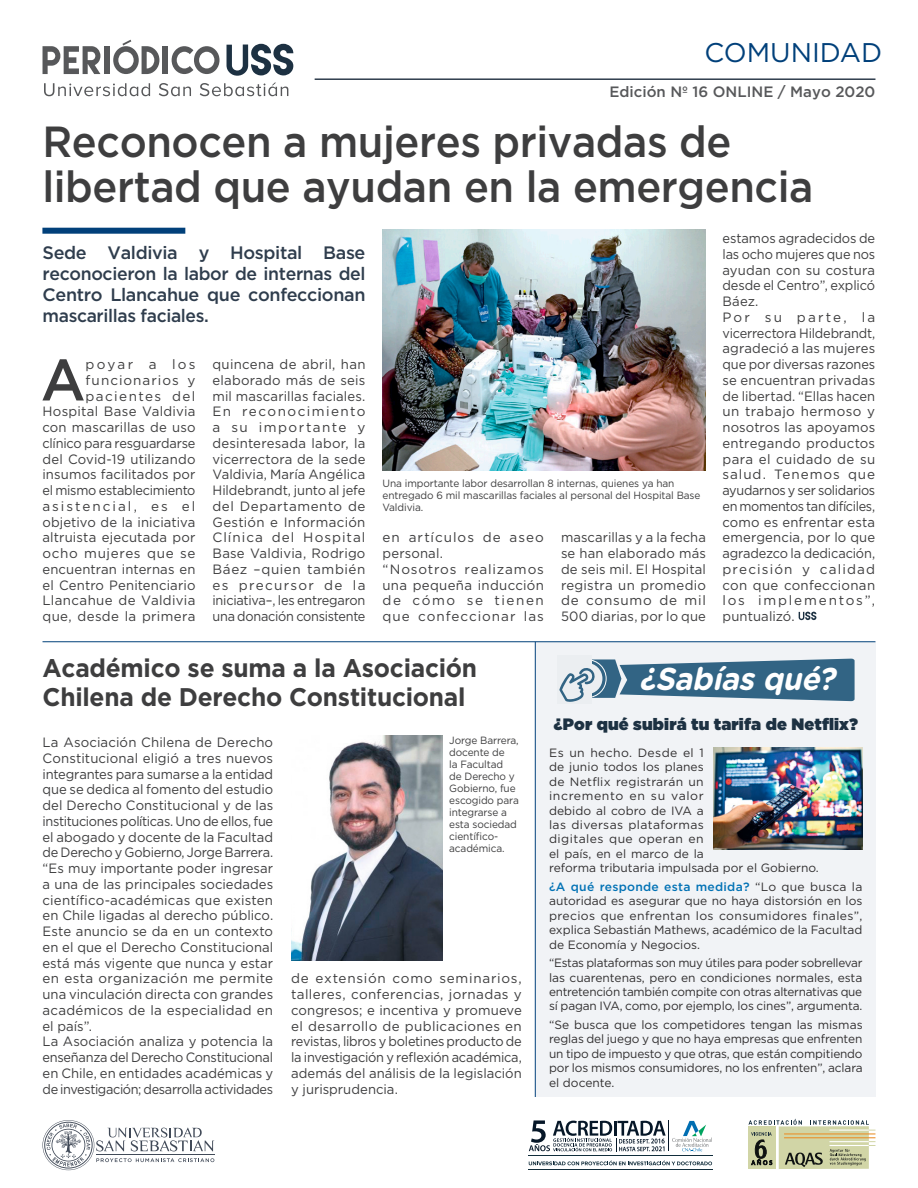
<style>
.page{position:relative;width:918px;height:1188px;background:#fff}
.page>*{position:absolute;margin:0;border:0;box-sizing:border-box;transform-origin:0 0}
.TXT_CENTRAL{font:500 58.5px "Gotham";color:#3e3e3f}
.TIT_N1{font:500 43.5px/45px "Gotham";letter-spacing:-.01em;color:#3e3e3f;scale:.95 1}
.t1{font:italic 700 31.65px "Gotham Rounded";color:#fff;scale:.96 1}
.t2{font:27px "Gotham";color:#01407a}
.TITULO_N2{font:700 25.5px/28.5px "Gotham";letter-spacing:-.01em;color:#3e3e3f;scale:.96 1}
.BAJADA_OK{font:500 18px/21px "Gotham";letter-spacing:-.02em;color:#2f3d4d;text-align:justify}
.TITULO_sabias_ke{font:900 16.5px "Gotham";letter-spacing:.01em;color:#1d3142}
.t3{font:500 15px "Gotham";color:#57585a}
.TXT_CENTRAL-2{font:13.5px/15.8px "Gotham";letter-spacing:.01em;color:#3e3e3f;text-align:justify}
.TXT_CENTRAL-3{font:13.5px/15.8px "Gotham";letter-spacing:.01em;color:#3e3e3f;text-align:justify;scale:.96 1}
.TXT_CENTRAL-4{font:13.5px/15.8px "Gotham";letter-spacing:.01em;color:#3e3e3f;text-align:justify;scale:.95 1}
.TXT_CENTRAL-5{font:13.5px/15.8px "Gotham";letter-spacing:.07em;color:#3e3e3f}
.TXT_sabias_ke{font:12px/14.4px "Gotham";color:#312f30;text-align:justify}
.LEC_DE_FOTO{font:10.5px/12px "Gotham";letter-spacing:-.01em;color:#3e3e3f;scale:.96 1}
.s1{font-weight:500;color:#0272b5}
</style>
<div class="page">
<svg style="left:227px;top:44px;width:66px;height:32px"></svg>
<svg style="left:43px;top:46px;width:57px;height:28px"></svg>
<div style="left:104px;top:46px;width:5px;height:28px;background:#57585a"></div>
<div style="left:162px;top:46px;width:6px;height:28px;background:#57585a"></div>
<svg style="left:172px;top:46px;width:48px;height:28px"></svg>
<svg style="left:113px;top:40px;width:46px;height:34px"></svg>
<svg style="left:44px;top:83px;width:244px;height:13px"></svg>
<hr style="left:315px;top:78px;width:560px;height:2px;background:#2f3d4d">
<svg style="left:672px;top:1121px;width:40px;height:30px"></svg>
<hr style="left:669px;top:1120px;width:1px;height:31px;background:#061728">
<svg style="left:529px;top:1120px;width:137px;height:32px"></svg>
<svg style="left:529px;top:1160px;width:183px;height:5px"></svg>
<hr style="left:528px;top:1169px;width:184px;height:1px;background:#112d3b">
<hr style="left:528px;top:1156px;width:184px;height:1px;background:#112d3b">
<div style="left:748px;top:1126px;width:28px;height:43px;background:#d1d5a6"></div>
<div style="left:779px;top:1126px;width:90px;height:43px;background:#d1d5a6"></div>
<svg style="left:785px;top:1153px;width:38px;height:14px"></svg>
<hr style="left:784px;top:1133px;width:91px;height:1px;background:#ea8d27">
<hr style="left:784px;top:1137px;width:91px;height:1px;background:#ea8d27">
<hr style="left:829px;top:1141px;width:40px;height:1px;background:#fff">
<hr style="left:829px;top:1145px;width:40px;height:1px;background:#fff">
<svg style="left:830px;top:1141px;width:45px;height:25px"></svg>
<svg style="left:751px;top:1132px;width:21px;height:34px"></svg>
<svg style="left:748px;top:1119px;width:54px;height:6px"></svg>
<svg style="left:810px;top:1120px;width:65px;height:11px"></svg>
<svg style="left:43px;top:1120px;width:171px;height:50px"></svg>
<div style="left:536px;top:642px;width:339px;height:455px;background:#f1f3f6"></div>
<hr style="left:535px;top:642px;width:1px;height:455px;background:#01407a">
<hr style="left:43px;top:641px;width:832px;height:1px;background:#01407a">
<div style="left:557px;top:655px;width:34px;height:49px;background:#ebeef1"></div>
<svg style="left:559px;top:659px;width:296px;height:43px"></svg>
<div style="left:42px;top:228px;width:143px;height:6px;background:#01407a"></div>
<svg style="left:799px;top:612px;width:17px;height:8px"></svg>
<img style="left:714px;top:747px;width:148px;height:103px">
<img style="left:383px;top:230px;width:323px;height:240px">
<img style="left:292px;top:736px;width:150px;height:225px">
<h3 class="t2" style="left:705px;top:35px;width:179px">COMUNIDAD</h3>
<p class="t3" style="left:610px;top:83px;width:267px">Edición Nº 16 ONLINE / Mayo 2020</p>
<p class="TIT_N1" style="left:43px;top:119px;width:813px">Reconocen a mujeres privadas de libertad que ayudan en la emergencia</p>
<p class="BAJADA_OK" style="left:43px;top:242px;width:324px">Sede Valdivia y Hospital Base reconocieron la labor de internas del Centro Llancahue que confeccionan mascarillas faciales.</p>
<p class="TXT_CENTRAL" style="left:41px;top:347px;width:46px">A</p>
<p class="TXT_CENTRAL-4" style="left:722px;top:230px;width:162px">estamos agradecidos de las ocho mujeres que nos ayudan con su costura desde el Centro”, explicó Báez.</p>
<p class="TXT_CENTRAL-2" style="left:722px;top:309px;width:154px">Por su parte, la vicerrectora Hildebrandt, agradeció a las mujeres que por diversas razones se encuentran privadas de libertad. “Ellas hacen un trabajo hermoso y nosotros las apoyamos entregando productos para el cuidado de su salud. Tenemos que ayudarnos y ser solidarios en momentos tan difíciles, como es enfrentar esta emergencia, por lo que agradezco la dedicación, precisión y calidad con que confeccionan los implementos”, puntualizó.</p>
<p class="TXT_CENTRAL-2" style="left:42px;top:356px;width:155px;text-align:right">poyar a los funcionarios y pacientes del<br>Hospital Base Valdivia con mascarillas de uso clínico para resguardarse del Covid-19 utilizando insumos facilitados por el mismo establecimiento asistencial, es el objetivo de la iniciativa altruista ejecutada por ocho mujeres que se encuentran internas en el Centro Penitenciario<br>Llancahue de Valdivia que, desde la primera</p>
<p class="TXT_CENTRAL-2" style="left:213px;top:356px;width:154px">quincena de abril, han elaborado más de seis mil mascarillas faciales.</p>
<p class="TXT_CENTRAL-2" style="left:213px;top:403px;width:155px">En reconocimiento a su importante y desinteresada labor, la vicerrectora de la sede Valdivia, María Angélica Hildebrandt, junto al jefe del Departamento de Gestión e Información Clínica del Hospital Base Valdivia, Rodrigo Báez –quien también es precursor de la iniciativa–, les entregaron una donación consistente</p>
<p class="LEC_DE_FOTO" style="left:383px;top:477px;width:333px">Una importante labor desarrollan 8 internas, quienes ya han entregado 6 mil mascarillas faciales al personal del Hospital Base<br>Valdivia.</p>
<p class="TXT_CENTRAL-5" style="left:383px;top:529px;width:163px">en artículos de aseo personal.</p>
<p class="TXT_CENTRAL-2" style="left:383px;top:561px;width:163px">“Nosotros realizamos una pequeña inducción de cómo se tienen que confeccionar las</p>
<p class="TXT_CENTRAL-3" style="left:561px;top:529px;width:153px">mascarillas y a la fecha se han elaborado más de seis mil. El Hospital registra un promedio de consumo de mil 500 diarias, por lo que</p>
<p class="TITULO_N2" style="left:43px;top:653px;width:454px">Académico se suma a la Asociación<br>Chilena de Derecho Constitucional</p>
<p class="TXT_CENTRAL-2" style="left:43px;top:734px;width:232px">La Asociación Chilena de Derecho Constitucional eligió a tres nuevos integrantes para sumarse a la entidad que se dedica al fomento del estudio del Derecho Constitucional y de las instituciones políticas. Uno de ellos, fue el abogado y docente de la Facultad de Derecho y Gobierno, Jorge Barrera.</p>
<p class="TXT_CENTRAL-2" style="left:43px;top:860px;width:232px">“Es muy importante poder ingresar a una de las principales sociedades científico-académicas que existen en Chile ligadas al derecho público.<br>Este anuncio se da en un contexto en el que el Derecho Constitucional está más vigente que nunca y estar en esta organización me permite una vinculación directa con grandes académicos de la especialidad en el país”.</p>
<p class="TXT_CENTRAL-2" style="left:43px;top:1033px;width:232px">La Asociación analiza y potencia la enseñanza del Derecho Constitucional en Chile, en entidades académicas y de investigación; desarrolla actividades</p>
<p class="LEC_DE_FOTO" style="left:449px;top:734px;width:74px">Jorge Barrera, docente de<br>la Facultad<br>de Derecho y<br>Gobierno, fue escogido para integrarse a esta sociedad científico&shy;académica.</p>
<p class="TXT_CENTRAL-2" style="left:291px;top:970px;width:232px">de extensión como seminarios, talleres, conferencias, jornadas y congresos; e incentiva y promueve el desarrollo de publicaciones en revistas, libros y boletines producto de la investigación y reflexión académica, además del análisis de la legislación y jurisprudencia.</p>
<p class="t1" style="left:639px;top:656px;width:215px">¿Sabíasqué?</p>
<p class="TITULO_sabias_ke" style="left:554px;top:715px;width:306px">¿Por qué subirá tu tarifa de Netflix?</p>
<p class="TXT_sabias_ke" style="left:549px;top:745px;width:271px;text-align:left">Es un hecho. Desde el 1<br>de junio todos los planes<br>de Netflix registrarán un<br>incremento en su valor<br>debido al cobro de IVA a<br>las diversas plataformas<br>digitales que operan en<br>el país, en el marco de la<br>reforma tributaria impulsada por el Gobierno.</p>
<p class="TXT_sabias_ke" style="left:549px;top:879px;width:315px"><span class="s1">¿A qué responde esta medida?</span> “Lo que busca la autoridad es asegurar que no haya distorsión en los precios que enfrentan los consumidores finales”, explica Sebastián Mathews, académico de la Facultad de Economía y Negocios.</p>
<p class="TXT_sabias_ke" style="left:549px;top:955px;width:315px">“Estas plataformas son muy útiles para poder sobrellevar las cuarentenas, pero en condiciones normales, esta entretención también compite con otras alternativas que sí pagan IVA, como, por ejemplo, los cines”, argumenta.</p>
<p class="TXT_sabias_ke" style="left:549px;top:1017px;width:315px">“Se busca que los competidores tengan las mismas reglas del juego y que no haya empresas que enfrenten un tipo de impuesto y que otras, que están compitiendo por los mismos consumidores, no los enfrenten”, aclara el docente.</p>
</div>
